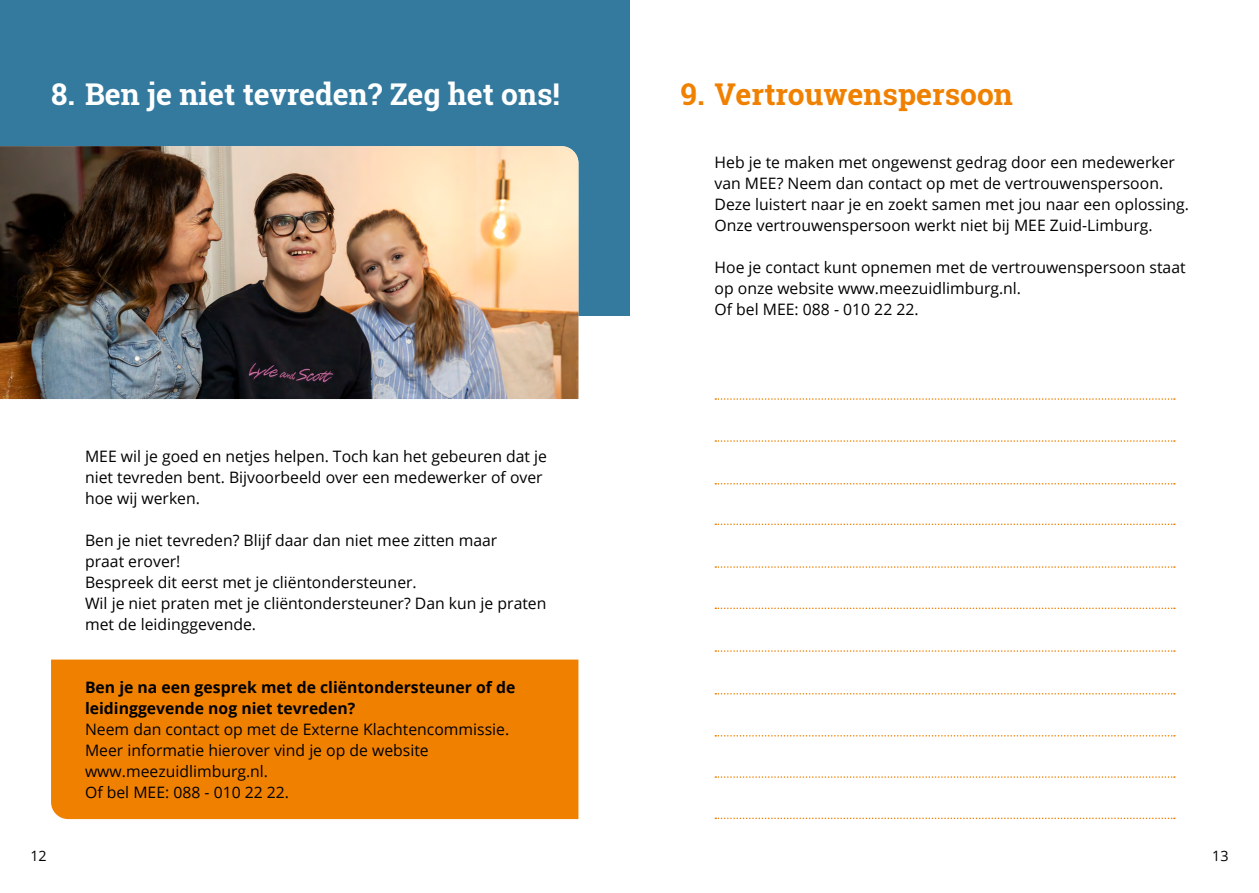
<style>
.page{position:relative;width:1259px;height:893px;background:#fff}
.page>*{position:absolute;margin:0;border:0;box-sizing:border-box;transform-origin:0 0}
.t1{font:700 30px "Roboto Slab";color:#fff}
.t2{font:700 30px "Roboto Slab";color:#f08100}
.t3{font:15.75px/21px "Open Sans";color:#000}
.t4{font:700 15.75px/21px "Open Sans";color:#000}
.t5{font:14.25px "Open Sans";color:#000}
</style>
<div class="page">
<div style="left:0;top:0;width:629px;height:315px;background:#347a9f"></div>
<img style="left:0;top:146px;width:578px;height:253px">
<div style="left:51px;top:660px;width:527px;height:159px;background:#f08100"></div>
<svg style="left:715px;top:524px;width:460px;height:1px"></svg>
<svg style="left:715px;top:483px;width:460px;height:2px"></svg>
<svg style="left:715px;top:440px;width:460px;height:2px"></svg>
<svg style="left:715px;top:398px;width:460px;height:2px"></svg>
<svg style="left:715px;top:566px;width:460px;height:2px"></svg>
<svg style="left:715px;top:608px;width:460px;height:1px"></svg>
<svg style="left:715px;top:650px;width:460px;height:2px"></svg>
<svg style="left:715px;top:693px;width:460px;height:2px"></svg>
<svg style="left:715px;top:735px;width:460px;height:2px"></svg>
<svg style="left:715px;top:776px;width:460px;height:2px"></svg>
<svg style="left:715px;top:818px;width:460px;height:1px"></svg>
<h1 class="t1" style="left:51px;top:74px;width:510px">8. Ben je niet tevreden? Zeg het ons!</h1>
<p class="t3" style="left:85px;top:445px;width:463px">MEE wil je goed en netjes helpen. Toch kan het gebeuren dat je niet tevreden bent. Bijvoorbeeld over een medewerker of over hoe wij werken.</p>
<p class="t3" style="left:85px;top:529px;width:463px">Ben je niet tevreden? Blijf daar dan niet mee zitten maar<br>praat erover!<br>Bespreek dit eerst met je cliëntondersteuner.<br>Wil je niet praten met je cliëntondersteuner? Dan kun je praten met de leidinggevende.</p>
<p class="t4" style="left:85px;top:676px;width:432px">Ben je na een gesprek met de cliëntondersteuner of de leidinggevende nog niet tevreden?</p>
<p class="t3" style="left:85px;top:718px;width:426px">Neem dan contact op met de Externe Klachtencommissie.<br>Meer informatie hierover vind je op de website www.meezuidlimburg.nl.<br>Of bel MEE: 088 - 010 22 22.</p>
<h1 class="t2" style="left:680px;top:74px;width:334px">9. Vertrouwenspersoon</h1>
<p class="t3" style="left:714px;top:151px;width:476px">Heb je te maken met ongewenst gedrag door een medewerker van MEE? Neem dan contact op met de vertrouwenspersoon.<br>Deze luistert naar je en zoekt samen met jou naar een oplossing.<br>Onze vertrouwenspersoon werkt niet bij MEE Zuid-Limburg.</p>
<p class="t3" style="left:714px;top:256px;width:473px">Hoe je contact kunt opnemen met de vertrouwenspersoon staat op onze website www.meezuidlimburg.nl.<br>Of bel MEE: 088 - 010 22 22.</p>
<p class="t5" style="left:30px;top:846px;width:18px">12</p>
<p class="t5" style="left:1212px;top:846px;width:18px">13</p>
</div>
